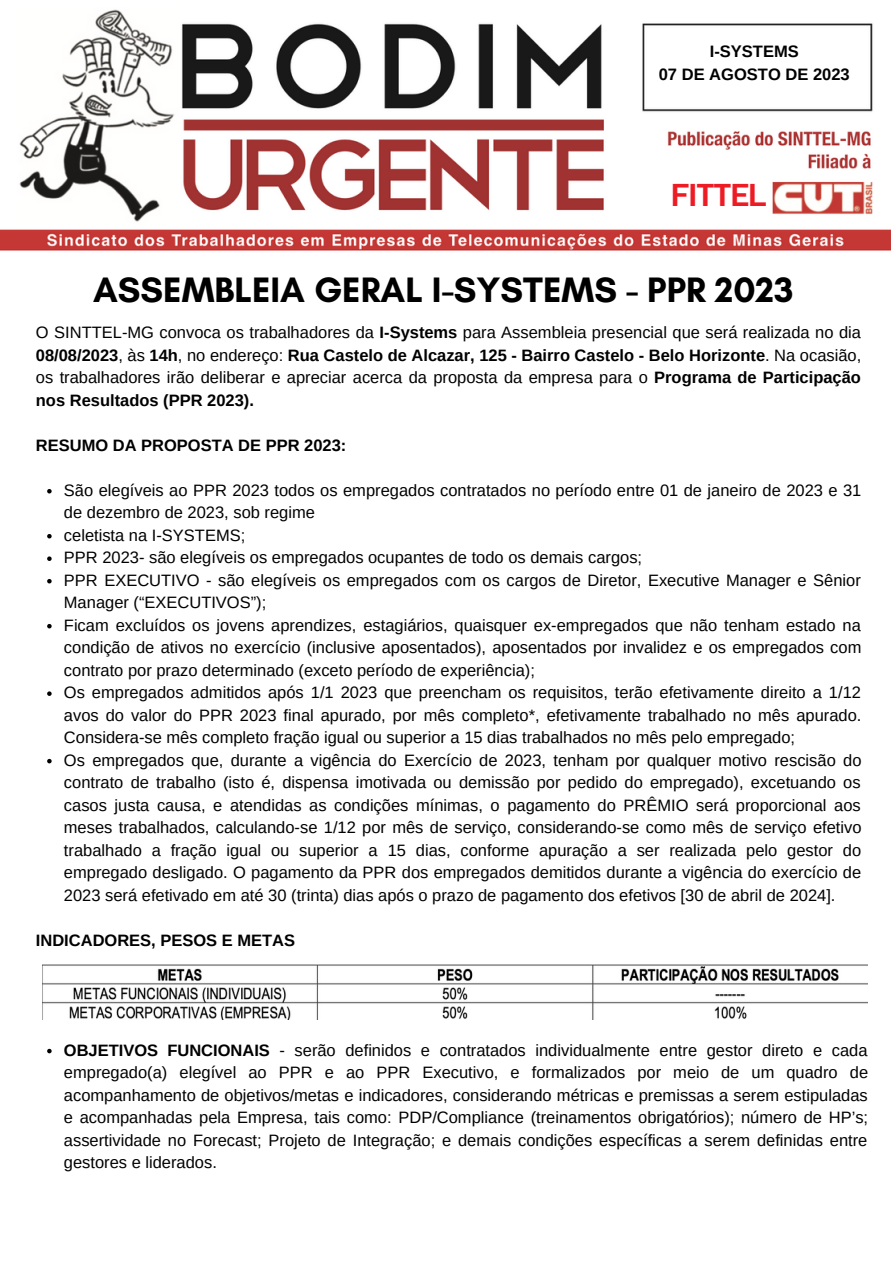
<style>
.page{position:relative;width:893px;height:1264px;background:#fff}
.page>*{position:absolute;margin:0;border:0;box-sizing:border-box;transform-origin:0 0}
.t1{font:700 36px "Glacial Indifference";color:#000}
.t2{font:31.5px "Anantason Semi Bold Wd 87";color:#ed1c24}
.t3{font:16.5px/22.5px "Arimo";color:#000;text-align:justify}
.t4{font:700 16.5px "Arimo";color:#000}
.s1{font-weight:700}
</style>
<div class="page">
<img style="left:0;top:9px;width:890px;height:242px">
<div style="left:625px;top:167px;width:141px;height:53px;background:#fff"></div>
<svg style="left:47px;top:489px;width:5px;height:4px"></svg>
<svg style="left:47px;top:534px;width:5px;height:4px"></svg>
<svg style="left:47px;top:556px;width:5px;height:5px"></svg>
<svg style="left:47px;top:579px;width:5px;height:4px"></svg>
<svg style="left:47px;top:624px;width:5px;height:4px"></svg>
<svg style="left:47px;top:691px;width:5px;height:5px"></svg>
<svg style="left:47px;top:759px;width:5px;height:4px"></svg>
<img style="left:42px;top:964px;width:825px;height:55px">
<svg style="left:47px;top:1048px;width:5px;height:5px"></svg>
<p class="t4" style="left:709px;top:43px;width:90px">I-SYSTEMS</p>
<p class="t4" style="left:658px;top:65px;width:192px">07 DE AGOSTO DE 2023</p>
<p class="t2" style="left:671px;top:177px;width:96px">FITTEL</p>
<p class="t1" style="left:93px;top:268px;width:702px">ASSEMBLEIA GERAL I-SYSTEMS - PPR 2023</p>
<p class="t3" style="left:36px;top:321px;width:826px">O SINTTEL-MG convoca os trabalhadores da <span class="s1">I-Systems</span> para Assembleia presencial que será realizada no dia <span class="s1">08/08/2023</span>, às <span class="s1">14h</span>, no endereço: <span class="s1">Rua Castelo de Alcazar, 125 - Bairro Castelo - Belo Horizonte</span>. Na ocasião, os trabalhadores irão deliberar e apreciar acerca da proposta da empresa para o <span class="s1">Programa de Participação nos Resultados (PPR 2023).</span></p>
<p class="t4" style="left:36px;top:436px;width:312px">RESUMO DA PROPOSTA DE PPR 2023:</p>
<p class="t3" style="left:64px;top:479px;width:798px">São elegíveis ao PPR 2023 todos os empregados contratados no período entre 01 de janeiro de 2023 e 31 de dezembro de 2023, sob regime</p>
<p class="t3" style="left:64px;top:523px;width:183px">celetista na I-SYSTEMS;</p>
<p class="t3" style="left:64px;top:546px;width:579px">PPR 2023- são elegíveis os empregados ocupantes de todo os demais cargos;</p>
<p class="t3" style="left:64px;top:568px;width:798px">PPR EXECUTIVO - são elegíveis os empregados com os cargos de Diretor, Executive Manager e Sênior<br>Manager (“EXECUTIVOS”);</p>
<p class="t3" style="left:64px;top:613px;width:799px">Ficam excluídos os jovens aprendizes, estagiários, quaisquer ex-empregados que não tenham estado na condição de ativos no exercício (inclusive aposentados), aposentados por invalidez e os empregados com contrato por prazo determinado (exceto período de experiência);</p>
<p class="t3" style="left:64px;top:681px;width:798px">Os empregados admitidos após 1/1 2023 que preencham os requisitos, terão efetivamente direito a 1/12 avos do valor do PPR 2023 final apurado, por mês completo*, efetivamente trabalhado no mês apurado.<br>Considera-se mês completo fração igual ou superior a 15 dias trabalhados no mês pelo empregado;</p>
<p class="t3" style="left:64px;top:748px;width:799px">Os empregados que, durante a vigência do Exercício de 2023, tenham por qualquer motivo rescisão do contrato de trabalho (isto é , dispensa imotivada ou demissão por pedido do empregado), excetuando os casos justa causa, e atendidas as condições mínimas, o pagamento do PRÊMIO será proporcional aos meses trabalhados, calculando-se 1/12 por mês de serviço, considerando-se como mês de serviço efetivo trabalhado a fração igual ou superior a 15 dias, conforme apuração a ser realizada pelo gestor do empregado desligado. O pagamento da PPR dos empregados demitidos durante a vigência do exercício de 2023 será efetivado em até 30 (trinta) dias após o prazo de pagamento dos efetivos [30 de abril de 2024].</p>
<p class="t4" style="left:36px;top:930px;width:261px">INDICADORES, PESOS E METAS</p>
<p class="t3" style="left:64px;top:1038px;width:805px"><span class="s1">OBJETIVOS FUNCIONAIS</span> - serão definidos e contratados individualmente entre gestor direto e cada empregado(a) elegível ao PPR e ao PPR Executivo, e formalizados por meio de um quadro de acompanhamento de objetivos/metas e indicadores, considerando métricas e premissas a serem estipuladas e acompanhadas pela Empresa, tais como: PDP/Compliance (treinamentos obrigatórios); número de HP’s; assertividade no Forecast; Projeto de Integração; e demais condições específicas a serem definidas entre gestores e liderados.</p>
</div>
